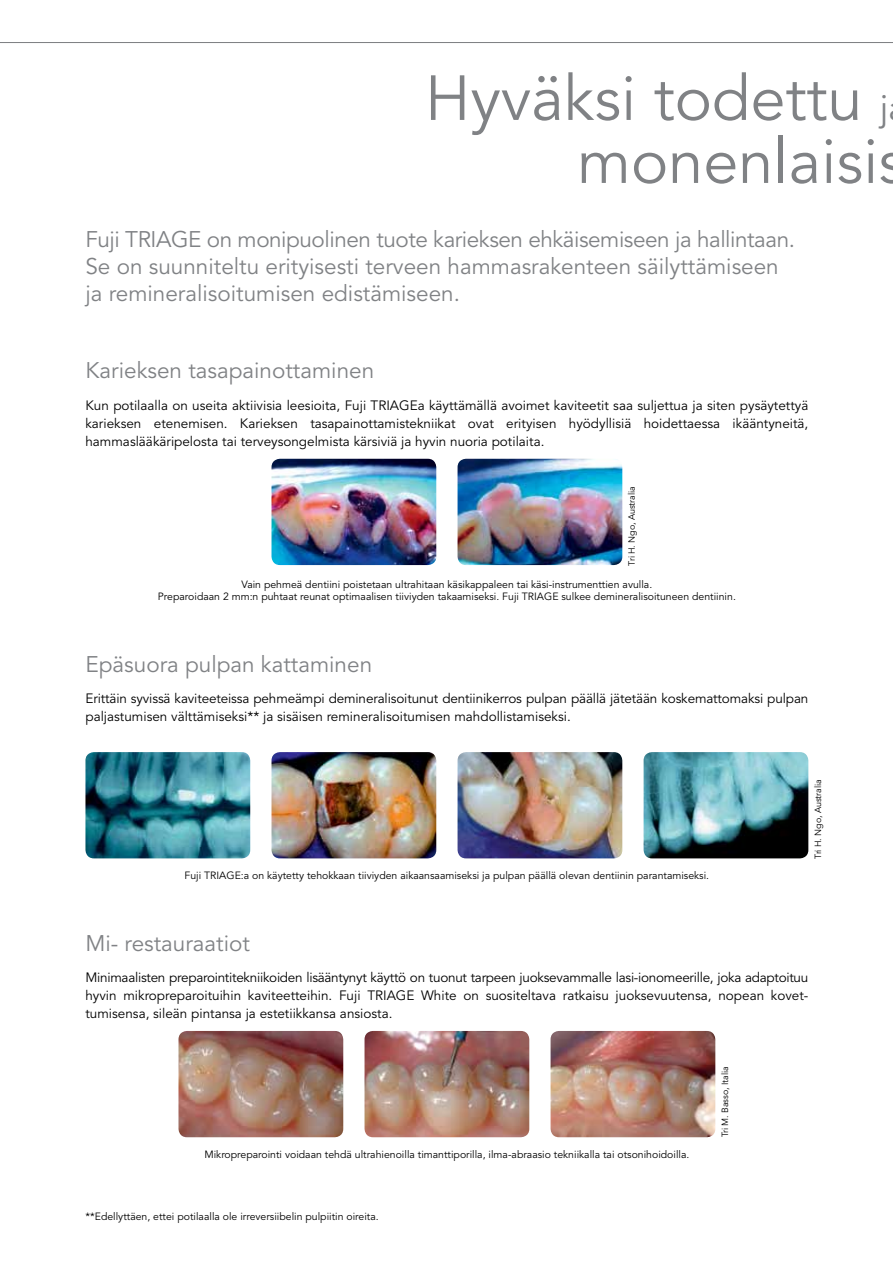
<style>
.page{position:relative;width:893px;height:1263px;background:#fff}
.page>*{position:absolute;margin:0;border:0;box-sizing:border-box;transform-origin:0 0}
.t1{font:63px/63px "Avenir LT Std";color:#808285;text-align:right}
.t2{font:22.5px/27px "Avenir LT Std";color:#808285}
.t3{font:13.5px/18px "Avenir LT Std";color:#000;text-align:justify}
.t4{font:10.5px/12px "Avenir LT Std";color:#000;text-align:center}
.t5{font:9px "Avenir LT Std";letter-spacing:-.01em;color:#000}
.s1{font-size:36px}
</style>
<div class="page">
<svg style="left:0;top:42px;width:893px;height:1px"></svg>
<img style="left:458px;top:459px;width:164px;height:106px">
<img style="left:271px;top:459px;width:165px;height:106px">
<img style="left:85px;top:752px;width:165px;height:106px">
<img style="left:271px;top:752px;width:165px;height:106px">
<img style="left:458px;top:752px;width:164px;height:106px">
<img style="left:644px;top:752px;width:164px;height:106px">
<img style="left:365px;top:1031px;width:164px;height:106px">
<img style="left:551px;top:1031px;width:164px;height:106px">
<img style="left:178px;top:1031px;width:165px;height:106px">
<h1 class="t1" style="left:425px;top:69px;width:482px">Hyväksi todettu <span class="s1">j </span>monenlaisis</h1>
<h2 class="t2" style="left:85px;top:226px;width:711px">Fuji TRIAGE on monipuolinen tuote karieksen ehkäisemiseen ja hallintaan.<br>Se on suunniteltu erityisesti terveen hammasrakenteen säilyttämiseen ja remineralisoitumisen edistämiseen.</h2>
<h2 class="t2" style="left:85px;top:358px;width:290px">Karieksen tasapainottaminen</h2>
<p class="t3" style="left:85px;top:397px;width:724px">Kun potilaalla on useita aktiivisia leesioita, Fuji TRIAGEa käyttämällä avoimet kaviteetit saa suljettua ja siten pysäytettyä karieksen etenemisen. Karieksen tasapainottamistekniikat ovat erityisen hyödyllisiä hoidettaessa ikääntyneitä, hammaslääkäripelosta tai terveysongelmista kärsiviä ja hyvin nuoria potilaita.</p>
<p class="t5" style="left:627px;top:566px;width:81px;rotate:-90deg">Tri H. Ngo, Australia</p>
<p class="t4" style="left:158px;top:579px;width:579px">Vain pehmeä dentiini poistetaan ultrahitaan käsikappaleen tai käsi-instrumenttien avulla.<br>Preparoidaan 2 mm:n puhtaat reunat optimaalisen tiiviyden takaamiseksi. Fuji TRIAGE sulkee demineralisoituneen dentiinin.</p>
<h2 class="t2" style="left:85px;top:651px;width:288px">Epäsuora pulpan kattaminen</h2>
<p class="t3" style="left:85px;top:690px;width:724px">Erittäin syvissä kaviteeteissa pehmeämpi demineralisoitunut dentiinikerros pulpan päällä jätetään koskemattomaksi pulpan paljastumisen välttämiseksi** ja sisäisen remineralisoitumisen mahdollistamiseksi.</p>
<p class="t4" style="left:185px;top:870px;width:526px">Fuji TRIAGE:a on käytetty tehokkaan tiiviyden aikaansaamiseksi ja pulpan päällä olevan dentiinin parantamiseksi.</p>
<h2 class="t2" style="left:85px;top:930px;width:166px">Mi- restauraatiot</h2>
<p class="t5" style="left:813px;top:859px;width:81px;rotate:-90deg">Tri H. Ngo, Australia</p>
<p class="t3" style="left:85px;top:969px;width:724px">Minimaalisten preparointitekniikoiden lisääntynyt käyttö on tuonut tarpeen juoksevammalle lasi-ionomeerille, joka adaptoituu hyvin mikropreparoituihin kaviteetteihin. Fuji TRIAGE White on suositeltava ratkaisu juoksevuutensa, nopean kovet&shy;tumisensa, sileän pintansa ja estetiikkansa ansiosta.</p>
<p class="t4" style="left:204px;top:1148px;width:486px">Mikropreparointi voidaan tehdä ultrahienoilla timanttiporilla, ilma-abraasio tekniikalla tai otsonihoidoilla.</p>
<p class="t4" style="left:85px;top:1210px;width:295px">**Edellyttäen, ettei potilaalla ole irreversiibelin pulpiitin oireita.</p>
<p class="t5" style="left:720px;top:1137px;width:72px;rotate:-90deg">Tri M. Basso, Italia</p>
</div>
